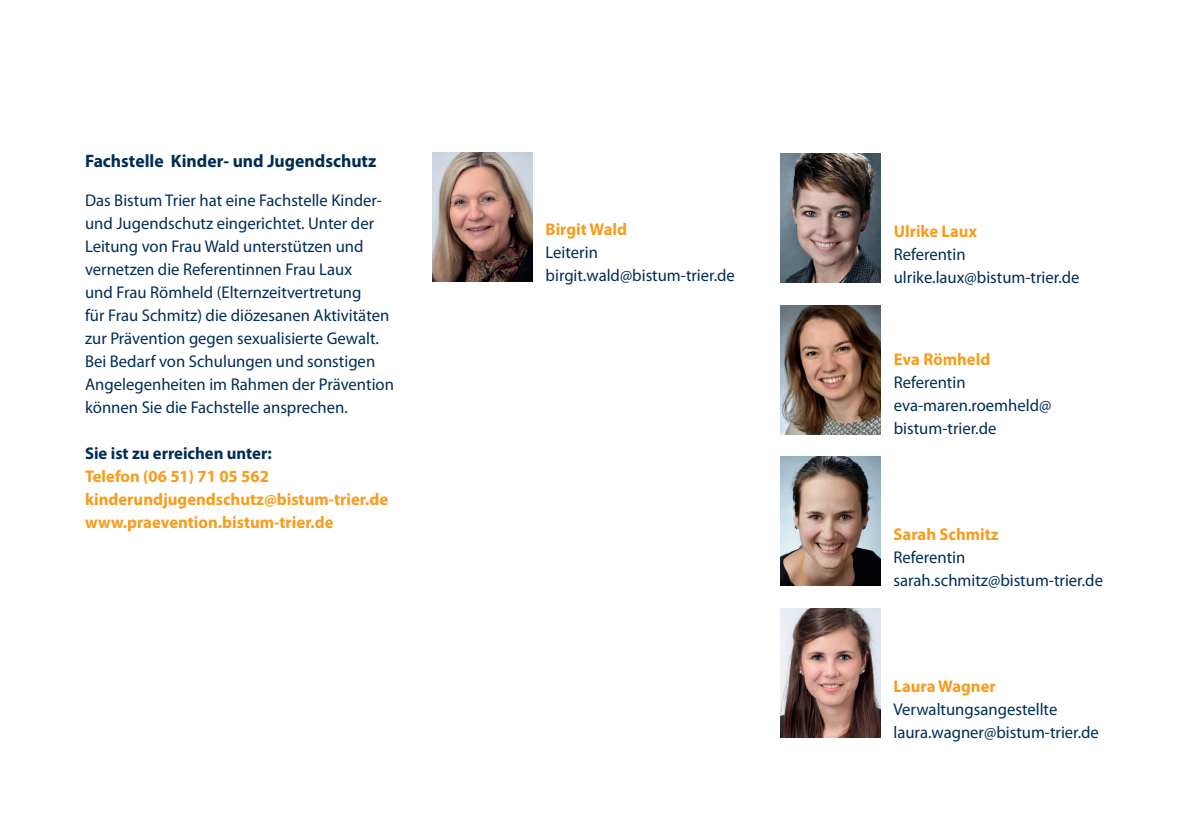
<style>
.page{position:relative;width:1191px;height:840px;background:#fff}
.page>*{position:absolute;margin:0;border:0;box-sizing:border-box;transform-origin:0 0}
.t1{font:700 18px "Myriad Pro";color:#002d56}
.t2{font:17px/23px "Myriad Pro";color:#002d56}
.t3{font:700 17px/23px "Myriad Pro";color:#f89c1c}
.t4{font:700 17px "Myriad Pro";color:#002d56}
</style>
<div class="page">
<img style="left:780px;top:305px;width:100px;height:129px">
<img style="left:780px;top:154px;width:100px;height:129px">
<img style="left:780px;top:456px;width:100px;height:129px">
<img style="left:780px;top:608px;width:100px;height:129px">
<img style="left:433px;top:152px;width:100px;height:129px">
<p class="t1" style="left:85px;top:154px;width:293px">Fachstelle Kinder- und Jugendschutz</p>
<p class="t2" style="left:85px;top:190px;width:310px">Das Bistum Trier hat eine Fachstelle Kinder&shy;und Jugendschutz eingerichtet. Unter der Leitung von Frau Wald unterstützen und vernetzen die Referentinnen Frau Laux<br>und Frau Römheld (Elternzeitvertretung<br>für Frau Schmitz) die diözesanen Aktivitäten zur Prävention gegen sexualisierte Gewalt.<br>Bei Bedarf von Schulungen und sonstigen Angelegenheiten im Rahmen der Prävention können Sie die Fachstelle ansprechen.</p>
<p class="t4" style="left:85px;top:446px;width:188px">Sie ist zu erreichen unter:</p>
<p class="t3" style="left:85px;top:466px;width:305px">Telefon (06 51) 71 05 562 kinderundjugendschutz@bistum-trier.de www.praevention.bistum-trier.de</p>
<p class="t3" style="left:545px;top:219px;width:83px">Birgit Wald</p>
<p class="t2" style="left:545px;top:242px;width:191px">Leiterin birgit.wald@bistum-trier.de</p>
<p class="t3" style="left:893px;top:221px;width:85px">Ulrike Laux</p>
<p class="t2" style="left:893px;top:244px;width:187px">Referentin ulrike.laux@bistum-trier.de</p>
<p class="t3" style="left:893px;top:349px;width:98px">Eva Römheld</p>
<p class="t2" style="left:893px;top:372px;width:159px">Referentin eva-maren.roemheld@ bistum-trier.de</p>
<p class="t3" style="left:893px;top:524px;width:107px">Sarah Schmitz</p>
<p class="t2" style="left:893px;top:547px;width:211px">Referentin sarah.schmitz@bistum-trier.de</p>
<p class="t3" style="left:893px;top:676px;width:104px">Laura Wagner</p>
<p class="t2" style="left:893px;top:698px;width:207px">Verwaltungsangestellte laura.wagner@bistum-trier.de</p>
</div>
